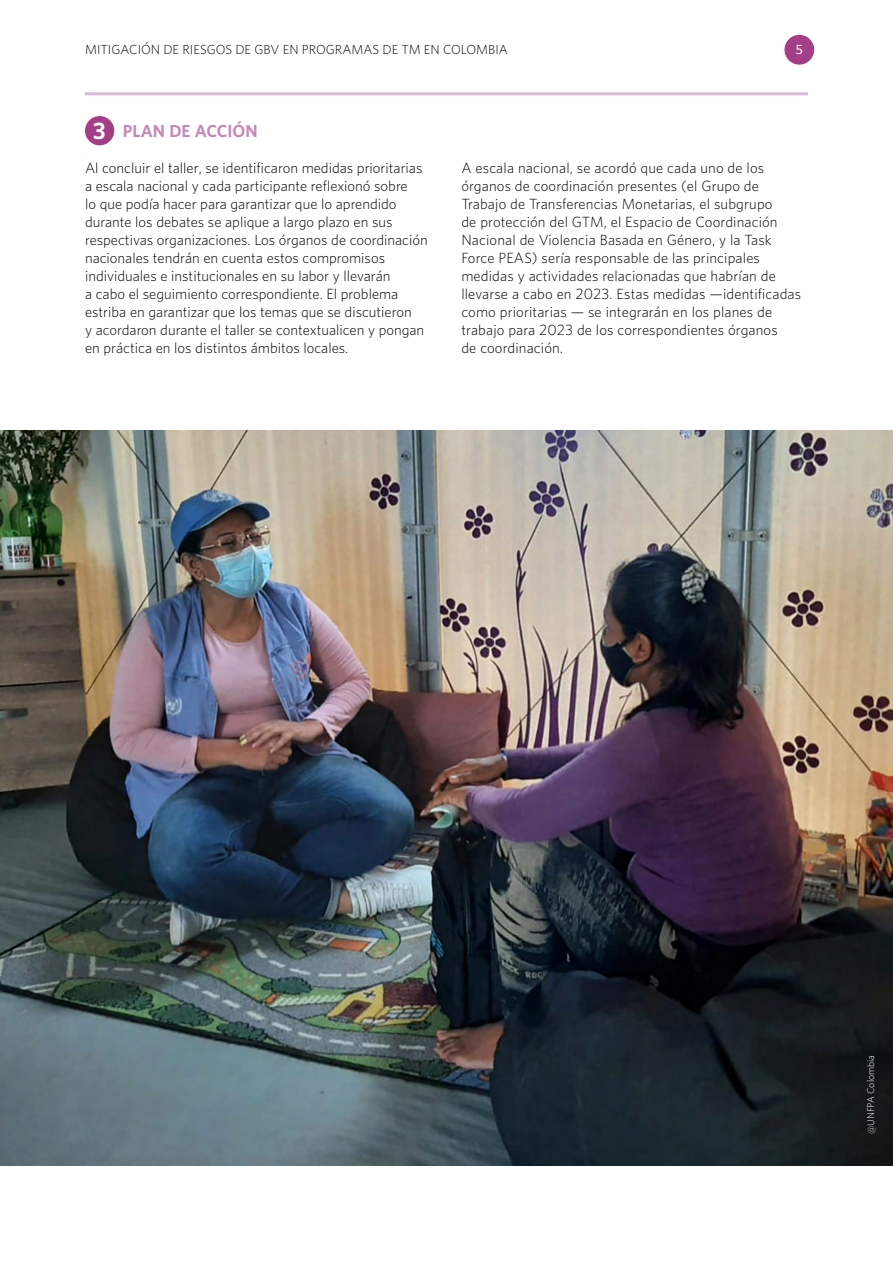
<style>
.page{position:relative;width:893px;height:1263px;background:#fff}
.page>*{position:absolute;margin:0;border:0;box-sizing:border-box;transform-origin:0 0}
.headline2{font:700 21.3px "UNFPA";color:#fff}
.headline2-2{font:700 15.75px "UNFPA";color:#c688b5}
.text{font:300 13.5px/18px "UNFPA";color:#000}
.t1{font:300 12px "UNFPA";color:#000}
.t2{font:600 12px "UNFPA";color:#fff}
.Popisek_foto{font:300 9px "UNFPA";color:#fff}
</style>
<div class="page">
<div style="left:784px;top:35px;width:30px;height:30px;background:#a43f87;border-radius:50%"></div>
<hr style="left:85px;top:92px;width:723px;height:3px;background:#dbb9d5">
<img style="left:0;top:430px;width:893px;height:735px">
<div style="left:85px;top:116px;width:29px;height:29px;background:#a43f87;border-radius:50%"></div>
<p class="t1" style="left:85px;top:42px;width:424px">MITIGACIÓN DE RIESGOS DE GBV EN PROGRAMAS DE TM EN COLOMBIA</p>
<p class="t2" style="left:796px;top:41px;width:8px">5</p>
<p class="headline2-2" style="left:123px;top:121px;width:136px">PLAN DE ACCIÓN</p>
<p class="text" style="left:85px;top:159px;width:344px">Al concluir el taller, se identificaron medidas prioritarias a escala nacional y cada participante reflexionó sobre<br>lo que podía hacer para garantizar que lo aprendido durante los debates se aplique a largo plazo en sus respectivas organizaciones. Los órganos de coordinación nacionales tendrán en cuenta estos compromisos individuales e institucionales en su labor y llevarán<br>a cabo el seguimiento correspondiente. El problema estriba en garantizar que los temas que se discutieron<br>y acordaron durante el taller se contextualicen y pongan en práctica en los distintos ámbitos locales.</p>
<p class="text" style="left:461px;top:159px;width:341px">A escala nacional, se acordó que cada uno de los órganos de coordinación presentes (el Grupo de Trabajo de Transferencias Monetarias, el subgrupo<br>de protección del GTM, el Espacio de Coordinación Nacional de Violencia Basada en Género, y la Task Force PEAS) sería responsable de las principales medidas y actividades relacionadas que habrían de llevarse a cabo en 2023. Estas medidas —identificadas como prioritarias — se integrarán en los planes de trabajo para 2023 de los correspondientes órganos<br>de coordinación.</p>
<p class="headline2" style="left:93px;top:117px;width:14px">3</p>
<p class="Popisek_foto" style="left:865px;top:1134px;width:81px;rotate:-90deg">@UNFPA Colombia</p>
</div>
